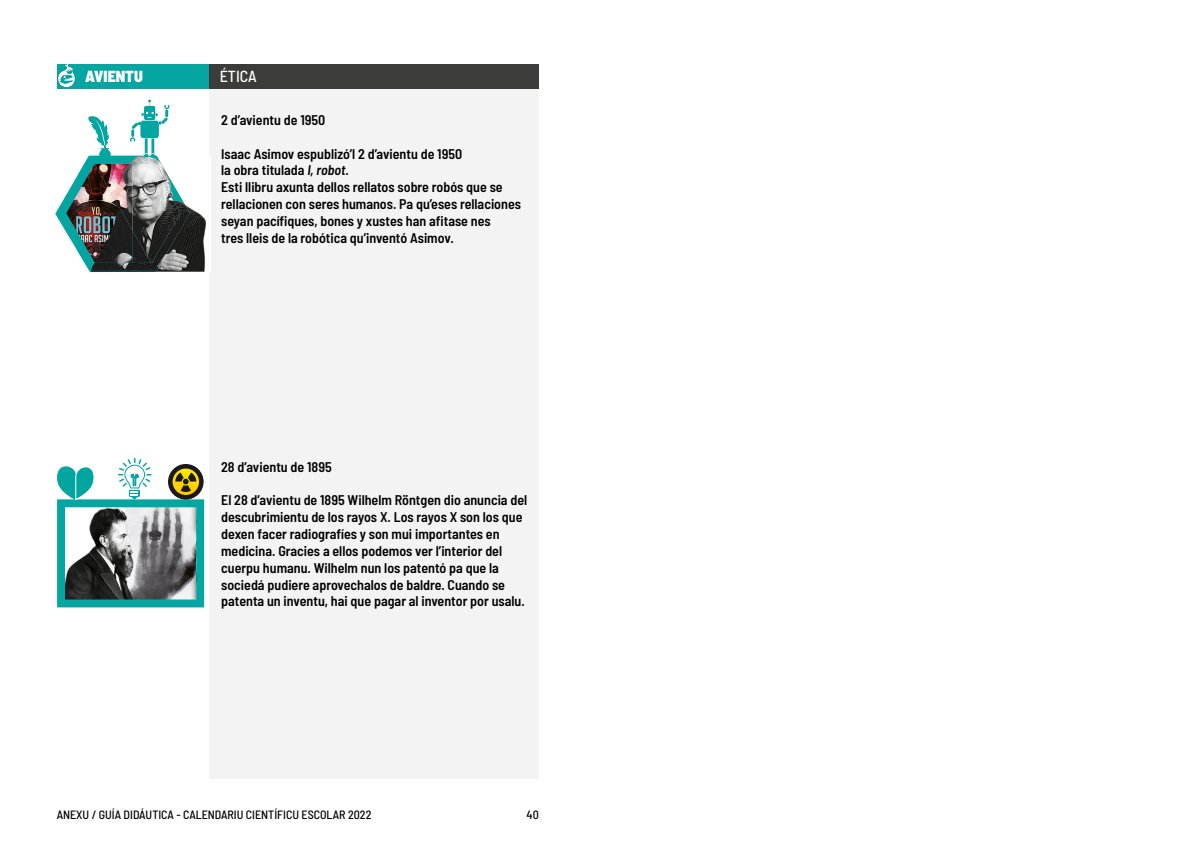
<style>
.page{position:relative;width:1191px;height:842px;background:#fff}
.page>*{position:absolute;margin:0;border:0;box-sizing:border-box;transform-origin:0 0}
.t1{font:900 semi-condensed 16px "Barlow";color:#fff}
.t2{font:500 semi-condensed 16px "Barlow";color:#fff}
.t3{font:600 semi-condensed 14px/16.8px "Barlow";color:#000}
.t4{font:500 semi-condensed 12px "Barlow";color:#000}
.s1{font-style:italic}
</style>
<div class="page">
<div style="left:57px;top:64px;width:152px;height:24px;background:#05a5a2"></div>
<div style="left:209px;top:83px;width:330px;height:695px;background:#f3f3f3"></div>
<img style="left:57px;top:64px;width:24px;height:25px">
<div style="left:209px;top:64px;width:330px;height:24px;background:#3c3c3b"></div>
<svg style="left:57px;top:458px;width:147px;height:149px"></svg>
<img style="left:190px;top:156px;width:21px;height:116px">
<img style="left:55px;top:100px;width:135px;height:172px">
<p class="t1" style="left:85px;top:64px;width:59px">AVIENTU</p>
<p class="t2" style="left:220px;top:65px;width:39px">ÉTICA</p>
<p class="t3" style="left:221px;top:111px;width:106px">2 d’avientu de 1950</p>
<p class="t3" style="left:221px;top:144px;width:301px">Isaac Asimov espublizó’l 2 d’avientu de 1950<br>la obra titulada <span class="s1">I, robot</span>.<br>Esti llibru axunta dellos rellatos sobre robós que se rellacionen con seres humanos. Pa qu’eses rellaciones seyan pacífiques, bones y xustes han afitase nes<br>tres lleis de la robótica qu’inventó Asimov.</p>
<p class="t3" style="left:221px;top:457px;width:112px">28 d’avientu de 1895</p>
<p class="t3" style="left:221px;top:491px;width:308px">El 28 d’avientu de 1895 Wilhelm Röntgen dio anuncia del descubrimientu de los rayos X. Los rayos X son los que dexen facer radiografíes y son mui importantes en medicina. Gracies a ellos podemos ver l’interior del cuerpu humanu. Wilhelm nun los patentó pa que la sociedá pudiere aprovechalos de baldre. Cuando se patenta un inventu, hai que pagar al inventor por usalu.</p>
<p class="t4" style="left:57px;top:806px;width:316px">ANEXU / GUÍA DIDÁUTICA - CALENDARIU CIENTÍFICU ESCOLAR 2022</p>
<p class="t4" style="left:526px;top:806px;width:14px">40</p>
</div>
